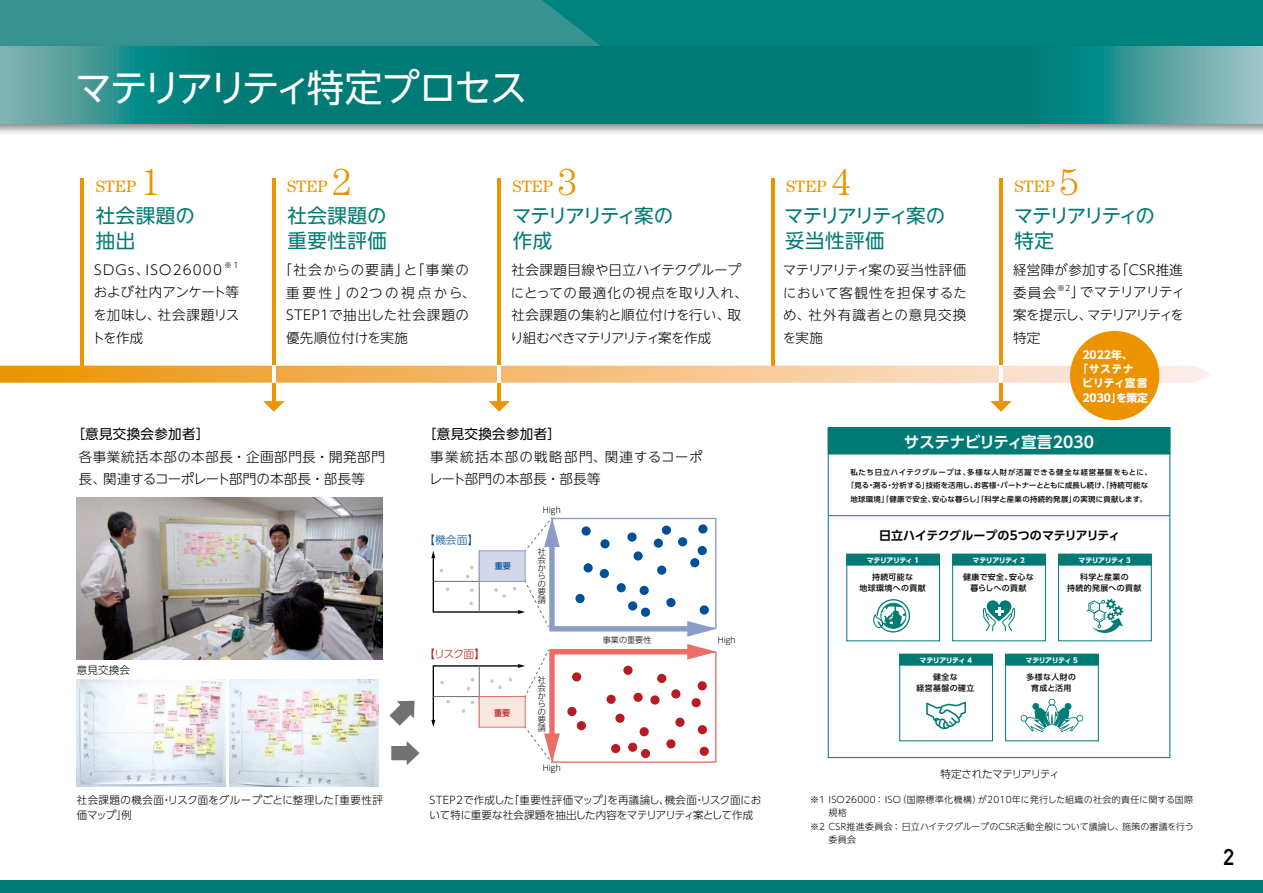
<style>
.page{position:relative;width:1263px;height:893px;background:#fff}
.page>*{position:absolute;margin:0;border:0;box-sizing:border-box;transform-origin:0 0}
.t1{font:300 37.8px "Century Std";color:#ec9300}
.t2{font:37.5px "UD Shin Go NT Pro";letter-spacing:-.09em;color:#fff}
.t3{font:700 22.5px "DIN Alternate";color:#000}
.t4{font:19.5px/25.5px "UD Shin Go NT Pro";letter-spacing:-.11em;color:#007a74}
.t5{font:19.5px/25.5px "UD Shin Go NT Pro";letter-spacing:-.08em;color:#007a74}
.t6{font:19.5px/25.5px "UD Shin Go NT Pro";letter-spacing:.025em;color:#007a74}
.t7{font:19.5px/25.5px "UD Shin Go NT Pro";letter-spacing:-.02em;color:#007a74}
.t8{font:16.5px "Century Std";color:#ec9300}
.t9{font:700 15.6px "UD Shin Go Pro De";letter-spacing:-.015em;color:#fff}
.t10{font:300 13.5px/22.5px "UD Shin Go NT Pro";letter-spacing:.025em;color:#000}
.t11{font:300 13.5px/22.5px "UD Shin Go NT Pro";letter-spacing:.005em;color:#000}
.t12{font:13.5px "UD Shin Go NT Pro";letter-spacing:.025em;color:#000}
.t13{font:300 13.5px "UD Shin Go NT Pro";letter-spacing:.085em;color:#000}
.t14{font:700 12px "UD Shin Go Pro De";letter-spacing:-.01em;color:#000}
.t15{font:700 10.8px "UD Shin Go NT Pro";color:#fff}
.t16{font:300 10.8px "UD Shin Go Pro";color:#b81c22}
.t17{font:300 10.8px "UD Shin Go Pro";color:#004f99}
.t18{font:300 10.5px/15px "UD Shin Go Pro";letter-spacing:-.005em;color:#000}
.t19{font:300 10.5px/15px "UD Shin Go Pro";letter-spacing:.025em;color:#000}
.t20{font:300 10.5px "UD Shin Go Pro";letter-spacing:-.035em;color:#000}
.t21{font:300 9px "UD Shin Go NT Pro";letter-spacing:.025em;color:#000}
.t22{font:300 8.1px/7.9px "UD Shin Go Pro";color:#000;text-align:justify}
.t23{font:500 8.1px "UD Shin Go Pro";color:#004f99}
.t24{font:500 8.1px "UD Shin Go Pro";color:#b81c22}
.t25{font:500 7.95px/10.9px "UD Shin Go Pro";letter-spacing:.05em;color:#000;text-align:center}
.t26{font:300 7.8px "UD Shin Go NT Pro";color:#000}
.t27{font:500 7.35px/13px "UD Shin Go Pro";letter-spacing:.05em;color:#040000;text-align:center}
.t28{font:700 7.05px "UD Shin Go Pro";letter-spacing:-.09em;color:#fff}
</style>
<div class="page">
<div style="left:510px;top:0;width:753px;height:65px;background:#00837f"></div>
<div style="left:0;top:0;width:597px;height:43px;background:#379390"></div>
<div style="left:0;top:43px;width:1263px;height:93px;background:#000;opacity:.5"></div>
<svg style="left:0;top:47px;width:1263px;height:76px;background:#158580"></svg>
<div style="left:0;top:880px;width:1263px;height:13px;background:#007a74"></div>
<img style="left:77px;top:497px;width:306px;height:162px">
<img style="left:77px;top:679px;width:149px;height:108px">
<img style="left:229px;top:679px;width:149px;height:108px">
<svg style="left:431px;top:517px;width:285px;height:120px"></svg>
<svg style="left:431px;top:644px;width:285px;height:119px"></svg>
<svg style="left:391px;top:741px;width:29px;height:24px"></svg>
<svg style="left:389px;top:700px;width:26px;height:26px"></svg>
<hr style="left:828px;top:515px;width:342px;height:1px;background:#007a74">
<div style="left:828px;top:428px;width:342px;height:26px;background:#007a74"></div>
<div style="left:828px;top:427px;width:342px;height:27px;border:1px solid #007a74"></div>
<div style="left:952px;top:554px;width:94px;height:87px;border:1px solid #007a74"></div>
<div style="left:953px;top:554px;width:92px;height:11px;background:#007a74"></div>
<div style="left:846px;top:554px;width:94px;height:87px;border:1px solid #007a74"></div>
<div style="left:847px;top:554px;width:92px;height:11px;background:#007a74"></div>
<div style="left:1058px;top:554px;width:93px;height:87px;border:1px solid #007a74"></div>
<div style="left:1058px;top:554px;width:93px;height:11px;background:#007a74"></div>
<div style="left:899px;top:654px;width:94px;height:87px;border:1px solid #007a74"></div>
<div style="left:900px;top:654px;width:92px;height:11px;background:#007a74"></div>
<div style="left:1005px;top:654px;width:93px;height:87px;border:1px solid #007a74"></div>
<div style="left:1005px;top:654px;width:93px;height:11px;background:#007a74"></div>
<svg style="left:983px;top:600px;width:32px;height:31px"></svg>
<svg style="left:1086px;top:599px;width:37px;height:34px"></svg>
<svg style="left:873px;top:599px;width:37px;height:33px"></svg>
<svg style="left:1020px;top:699px;width:63px;height:33px"></svg>
<svg style="left:926px;top:702px;width:40px;height:27px"></svg>
<hr style="left:81px;top:178px;width:3px;height:188px;background:#ec9300">
<hr style="left:272px;top:178px;width:4px;height:228px;background:#ec9300">
<hr style="left:497px;top:178px;width:4px;height:224px;background:#ec9300">
<hr style="left:771px;top:178px;width:3px;height:188px;background:#ec9300">
<hr style="left:999px;top:178px;width:4px;height:224px;background:#ec9300">
<svg style="left:0;top:366px;width:1211px;height:17px;background:#f4be76"></svg>
<hr style="left:272px;top:366px;width:4px;height:17px;background:#fff">
<hr style="left:497px;top:366px;width:4px;height:17px;background:#fff">
<hr style="left:999px;top:366px;width:4px;height:17px;background:#fff">
<svg style="left:263px;top:401px;width:21px;height:11px"></svg>
<svg style="left:489px;top:401px;width:21px;height:11px"></svg>
<svg style="left:990px;top:401px;width:22px;height:11px"></svg>
<div style="left:1070px;top:331px;width:89px;height:89px;background:#ec9300;border-radius:50%"></div>
<h2 class="t2" style="left:75px;top:58px;width:454px">マテリアリティ特定プロセス</h2>
<h1 class="t1" style="left:332px;top:160px;width:21px">2</h1>
<p class="t8" style="left:96px;top:177px;width:42px">STEP</p>
<h1 class="t1" style="left:141px;top:160px;width:21px">1</h1>
<p class="t8" style="left:287px;top:177px;width:42px">STEP</p>
<h1 class="t1" style="left:558px;top:160px;width:21px">3</h1>
<p class="t8" style="left:512px;top:177px;width:42px">STEP</p>
<p class="t8" style="left:786px;top:177px;width:42px">STEP</p>
<h1 class="t1" style="left:831px;top:160px;width:21px">4</h1>
<p class="t8" style="left:1014px;top:177px;width:42px">STEP</p>
<h1 class="t1" style="left:1059px;top:160px;width:21px">5</h1>
<h3 class="t7" style="left:96px;top:202px;width:101px">社会課題の抽出</h3>
<p class="t13" style="left:94px;top:259px;width:129px">SDGs、ISO26000</p>
<p class="t26" style="left:224px;top:259px;width:16px">※1</p>
<p class="t10" style="left:92px;top:281px;width:149px;text-align:justify">および社内アンケート等を加味し、社会課題リストを作成</p>
<h3 class="t6" style="left:288px;top:202px;width:101px">社会課題の重要性評価</h3>
<h3 class="t4" style="left:512px;top:202px;width:163px">マテリアリティ案の作成</h3>
<h3 class="t5" style="left:784px;top:202px;width:163px">マテリアリティ案の妥当性評価</h3>
<h3 class="t4" style="left:1014px;top:202px;width:143px">マテリアリティの特定</h3>
<p class="t10" style="left:286px;top:258px;width:191px;text-indent:-7px">「社会からの要請」と「事業の重要性」の2つの視点から、<br>STEP1で抽出した社会課題の優先順位付けを実施</p>
<p class="t11" style="left:510px;top:258px;width:239px">社会課題目線や日立ハイテクグループにとっての最適化の視点を取り入れ、社会課題の集約と順位付けを行い、取り組むべきマテリアリティ案を作成</p>
<p class="t10" style="left:783px;top:258px;width:186px;text-align:justify">マテリアリティ案の妥当性評価において客観性を担保するため、社外有識者との意見交換を実施</p>
<p class="t10" style="left:1013px;top:258px;width:172px">経営陣が参加する「CSR推進委員会</p>
<p class="t26" style="left:1057px;top:282px;width:15px">※2</p>
<p class="t10" style="left:1013px;top:281px;width:174px;text-align:justify;text-indent:58px">」でマテリアリティ案を提示し、マテリアリティを特定</p>
<p class="t15" style="left:1082px;top:346px;width:52px">2022年、</p>
<p class="t15" style="left:1077px;top:361px;width:58px">「サステナ</p>
<p class="t15" style="left:1082px;top:375px;width:67px">ビリティ宣言</p>
<p class="t15" style="left:1082px;top:389px;width:67px">2030」を策定</p>
<p class="t12" style="left:71px;top:423px;width:140px">［意見交換会参加者］</p>
<p class="t10" style="left:79px;top:445px;width:308px">各事業統括本部の本部長・企画部門長・開発部門長、関連するコーポレート部門の本部長・部長等</p>
<p class="t18" style="left:77px;top:662px;width:55px">意見交換会</p>
<p class="t12" style="left:423px;top:423px;width:140px">［意見交換会参加者］</p>
<p class="t10" style="left:429px;top:445px;width:275px">事業統括本部の戦略部門、関連するコーポレート部門の本部長・部長等</p>
<p class="t17" style="left:424px;top:531px;width:56px">【機会面】</p>
<p class="t23" style="left:495px;top:560px;width:18px">重要</p>
<p class="t16" style="left:424px;top:645px;width:63px">【リスク面】</p>
<p class="t24" style="left:494px;top:706px;width:18px">重要</p>
<p class="t22" style="left:543px;top:506px;width:19px">High</p>
<p class="t22" style="left:538px;top:548px;width:9px">社会からの要請</p>
<p class="t22" style="left:538px;top:676px;width:9px">社会からの要請</p>
<p class="t22" style="left:543px;top:764px;width:19px">High</p>
<p class="t22" style="left:603px;top:636px;width:50px">事業の重要性</p>
<p class="t22" style="left:718px;top:636px;width:19px">High</p>
<p class="t19" style="left:77px;top:792px;width:308px">社会課題の機会面・リスク面をグループごとに整理した「重要性評価マップ」例</p>
<p class="t18" style="left:429px;top:792px;width:333px">STEP2で作成した「重要性評価マップ」を再議論し、機会面・リスク面において特に重要な社会課題を抽出した内容をマテリアリティ案として作成</p>
<p class="t9" style="left:904px;top:429px;width:192px">サステナビリティ宣言2030</p>
<p class="t27" style="left:847px;top:466px;width:307px">私たち日立ハイテクグループは、多様な人財が活躍できる健全な経営基盤をもとに、「見る・測る・分析する」技術を活用し、お客様・パートナーとともに成長し続け、「持続可能な地球環境」「健康で安全、安心な暮らし」「科学と産業の持続的発展」の実現に貢献します。</p>
<p class="t14" style="left:879px;top:526px;width:243px">日立ハイテクグループの5つのマテリアリティ</p>
<p class="t28" style="left:867px;top:554px;width:54px">マテリアリティ 1</p>
<p class="t25" style="left:859px;top:571px;width:68px">持続可能な<br>地球環境への貢献</p>
<p class="t28" style="left:972px;top:554px;width:54px">マテリアリティ 2</p>
<p class="t25" style="left:963px;top:571px;width:72px">健康で安全、安心な暮らしへの貢献</p>
<p class="t28" style="left:1078px;top:554px;width:54px">マテリアリティ 3</p>
<p class="t25" style="left:1067px;top:571px;width:76px">科学と産業の<br>持続的発展への貢献</p>
<p class="t28" style="left:919px;top:654px;width:54px">マテリアリティ 4</p>
<p class="t25" style="left:916px;top:671px;width:59px">健全な<br>経営基盤の確立</p>
<p class="t28" style="left:1025px;top:654px;width:54px">マテリアリティ 5</p>
<p class="t25" style="left:1027px;top:671px;width:51px">多様な人財の育成と活用</p>
<p class="t20" style="left:940px;top:766px;width:121px">特定されたマテリアリティ</p>
<p class="t21" style="left:810px;top:792px;width:385px">※1 ISO26000： ISO（国際標準化機構）が2010年に発行した組織の社会的責任に関する国際</p>
<p class="t21" style="left:829px;top:806px;width:20px">規格</p>
<p class="t21" style="left:810px;top:819px;width:385px">※2 CSR推進委員会： 日立ハイテクグループのCSR活動全般について議論し、施策の審議を行う</p>
<p class="t21" style="left:829px;top:833px;width:29px">委員会</p>
<h3 class="t3" style="left:1223px;top:840px;width:12px">2</h3>
</div>
